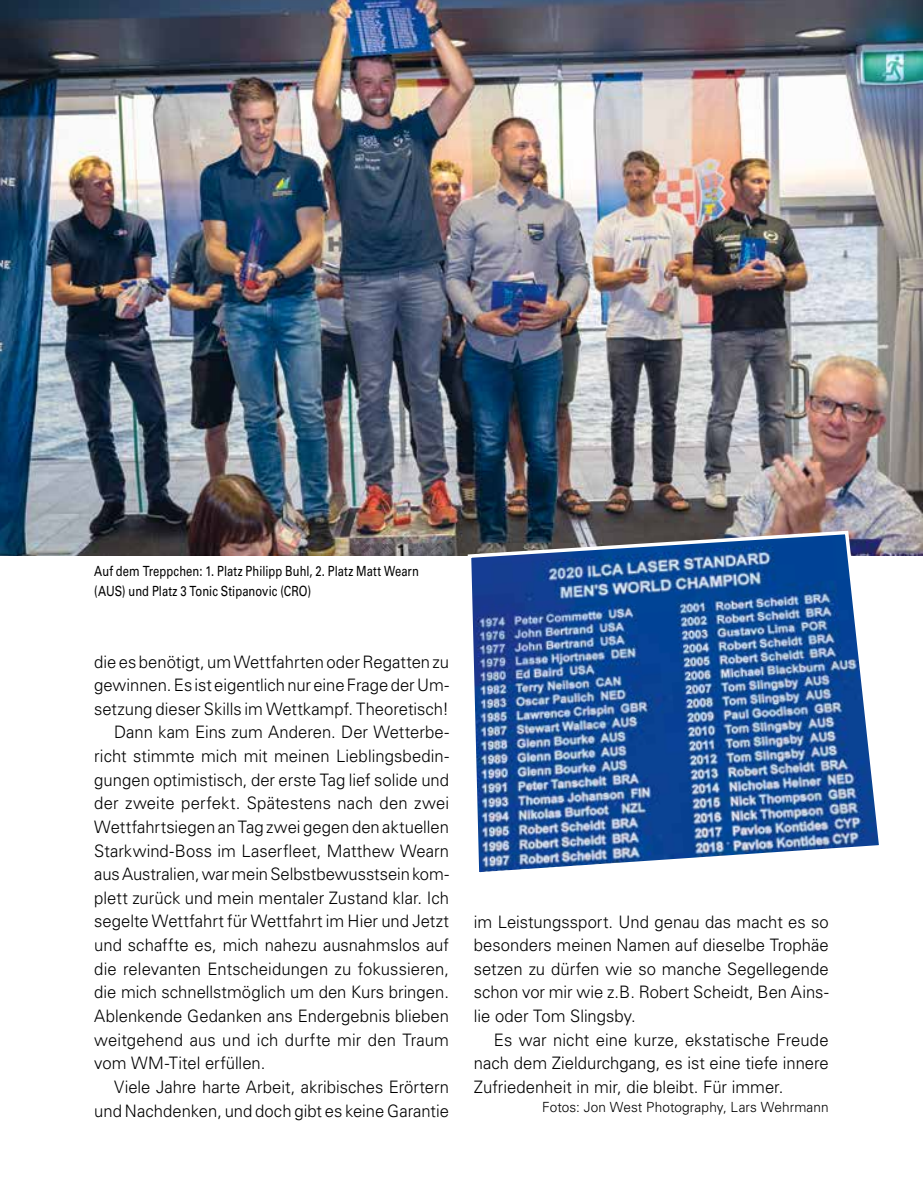
<style>
.page{position:relative;width:923px;height:1191px;background:#fff}
.page>*{position:absolute;margin:0;border:0;box-sizing:border-box;transform-origin:0 0}
.t1{font:300 17.15px/23.6px "Univers LT Std";color:#000;text-align:justify}
.t2{font:14px/19.2px "Univers LT Std";letter-spacing:.005em;color:#000;scale:.8 1}
.t3{font:300 14px "Univers LT Std";letter-spacing:.01em;color:#000}
</style>
<div class="page">
<img style="left:0;top:0;width:923px;height:556px">
<img style="left:466px;top:529px;width:418px;height:344px">
<p class="t2" style="left:94px;top:562px;width:407px">Auf dem Treppchen: 1. Platz Philipp Buhl, 2. Platz Matt Wearn (AUS) und Platz 3 Tonic Stipanovic (CRO)</p>
<p class="t1" style="left:94px;top:649px;width:356px">die es benötigt, um Wettfahrten oder Regatten zu</p>
<p class="t1" style="left:94px;top:673px;width:356px">gewinnen. Es ist eigentlich nur eine Frage der Um-</p>
<p class="t1" style="left:94px;top:697px;width:356px">setzung dieser Skills im Wettkampf. Theoretisch!</p>
<p class="t1" style="left:114px;top:720px;width:336px">Dann kam Eins zum Anderen. Der Wetterbe-</p>
<p class="t1" style="left:94px;top:744px;width:356px">richt stimmte mich mit meinen Lieblingsbedin-</p>
<p class="t1" style="left:94px;top:768px;width:356px">gungen optimistisch, der erste Tag lief solide und</p>
<p class="t1" style="left:94px;top:791px;width:356px">der zweite perfekt. Spätestens nach den zwei</p>
<p class="t1" style="left:94px;top:815px;width:356px">Wettfahrtsiegen an Tag zwei gegen den aktuellen</p>
<p class="t1" style="left:94px;top:838px;width:356px">Starkwind-Boss im Laserfleet, Matthew Wearn</p>
<p class="t1" style="left:94px;top:862px;width:356px">aus Australien, war mein Selbstbewusstsein kom-</p>
<p class="t1" style="left:94px;top:886px;width:356px">plett zurück und mein mentaler Zustand klar. Ich</p>
<p class="t1" style="left:94px;top:909px;width:356px">segelte Wettfahrt für Wettfahrt im Hier und Jetzt</p>
<p class="t1" style="left:94px;top:933px;width:356px">und schaffte es, mich nahezu ausnahmslos auf</p>
<p class="t1" style="left:94px;top:957px;width:356px">die relevanten Entscheidungen zu fokussieren,</p>
<p class="t1" style="left:94px;top:980px;width:356px">die mich schnellstmöglich um den Kurs bringen.</p>
<p class="t1" style="left:94px;top:1004px;width:356px">Ablenkende Gedanken ans Endergebnis blieben</p>
<p class="t1" style="left:94px;top:1027px;width:356px">weitgehend aus und ich durfte mir den Traum</p>
<p class="t1" style="left:94px;top:1051px;width:173px">vom WM-Titel erfüllen.</p>
<p class="t1" style="left:114px;top:1075px;width:336px">Viele Jahre harte Arbeit, akribisches Erörtern</p>
<p class="t1" style="left:94px;top:1098px;width:356px">und Nachdenken, und doch gibt es keine Garantie</p>
<p class="t1" style="left:474px;top:909px;width:356px">im Leistungssport. Und genau das macht es so besonders meinen Namen auf dieselbe Trophäe setzen zu dürfen wie so manche Segellegende schon vor mir wie z.B. Robert Scheidt, Ben Ains&shy;lie oder Tom Slingsby.</p>
<p class="t1" style="left:474px;top:1027px;width:356px;text-indent:20px">Es war nicht eine kurze, ekstatische Freude nach dem Zieldurchgang, es ist eine tiefe innere Zufriedenheit in mir, die bleibt. Für immer.</p>
<p class="t3" style="left:542px;top:1098px;width:288px">Fotos: Jon West Photography, Lars Wehrmann</p>
</div>
